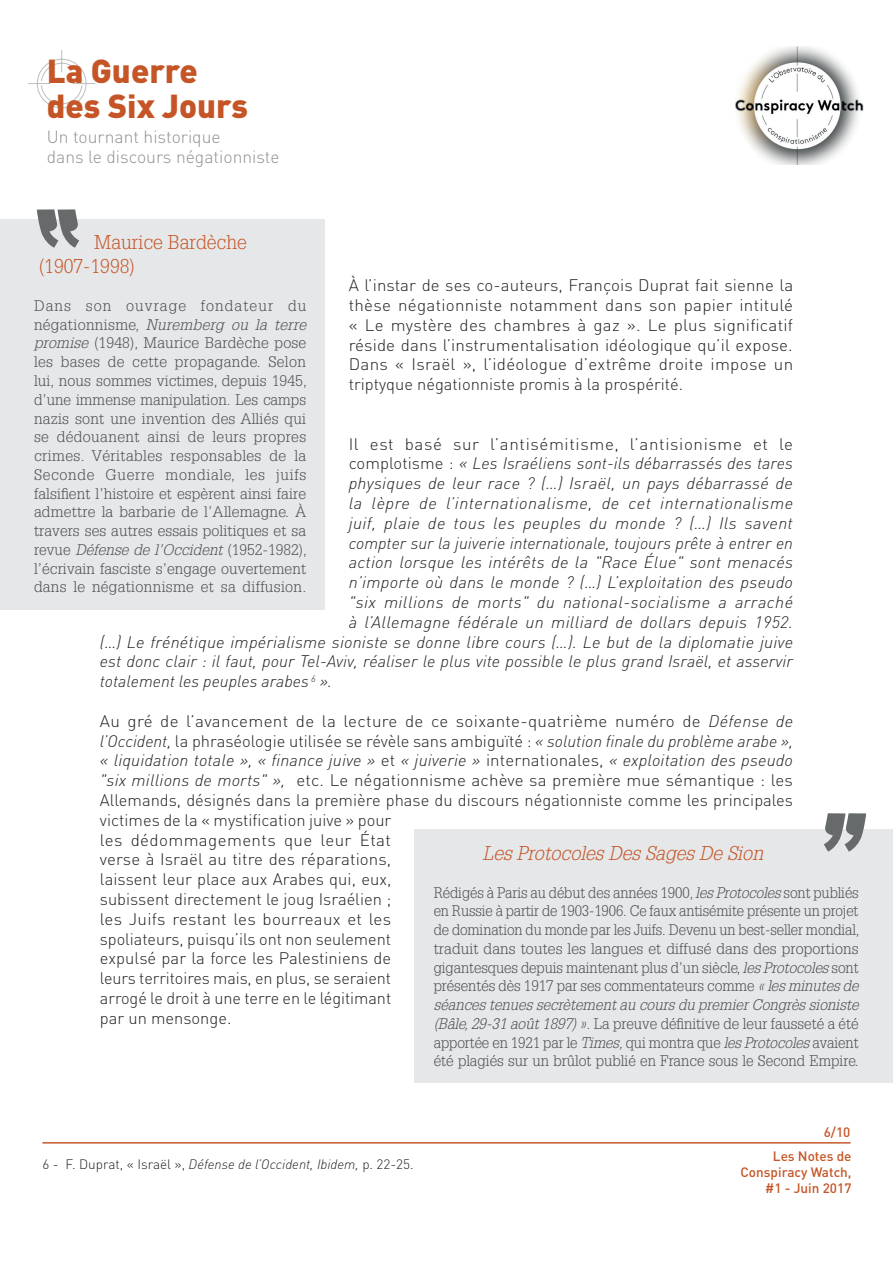
<style>
.page{position:relative;width:893px;height:1263px;background:#fff}
.page>*{position:absolute;margin:0;border:0;box-sizing:border-box;transform-origin:0 0}
.t1{font:900 32.85px/34.8px "DIN Pro";color:#c55526}
.t2{font:italic 300 19.5px "Glypha";color:#c55526}
.t3{font:300 19.5px/24px "Glypha";color:#c55526}
.t4{font:300 17.4px/20.4px "DIN Pro";color:#8f9194}
.t5{font:300 16.5px/19.8px "DIN Pro";color:#231f20;text-align:justify}
.t6{font:italic 300 16.5px "DIN Pro";letter-spacing:.01em;color:#231f20}
.t7{font:italic 300 16.5px "DIN Pro";letter-spacing:.03em;color:#231f20}
.t8{font:300 16.5px "DIN Pro";letter-spacing:.04em;color:#231f20}
.t9{font:300 15px/18.8px "Glypha";letter-spacing:.005em;color:#4b4c4d;text-align:justify}
.t10{font:300 13.5px "DIN Pro";color:#231f20}
.t11{font:500 13.5px/16.2px "DIN Pro";color:#c55526;text-align:right}
.s1{font-style:italic}
.s2{font-style:normal}
</style>
<div class="page">
<hr style="left:43px;top:1142px;width:807px;height:1px;background:#c55526">
<svg style="left:28px;top:50px;width:68px;height:67px"></svg>
<img style="left:735px;top:47px;width:129px;height:118px">
<div style="left:0;top:219px;width:324px;height:390px;background:#e6e7e9"></div>
<svg style="left:37px;top:209px;width:42px;height:39px"></svg>
<div style="left:414px;top:829px;width:479px;height:254px;background:#e6e7e9"></div>
<svg style="left:824px;top:813px;width:42px;height:38px"></svg>
<h1 class="t1" style="left:47px;top:52px;width:203px">La Guerre des Six Jours</h1>
<p class="t4" style="left:47px;top:126px;width:234px">Un tournant historique<br>dans le discours négationniste</p>
<h2 class="t3" style="left:39px;top:230px;width:210px;text-indent:55px">Maurice Bardèche (1907-1998)</h2>
<p class="t9" style="left:34px;top:296px;width:274px">Dans son ouvrage fondateur du négationnisme, <span class="s1">Nuremberg ou la terre promise</span> (1948), Maurice Bardèche pose les bases de cette propagande. Selon lui, nous sommes victimes, depuis 1945, d’une immense manipulation. Les camps nazis sont une invention des Alliés qui se dédouanent ainsi de leurs propres crimes. Véritables responsables de la Seconde Guerre mondiale, les juifs falsifient l’histoire et espèrent ainsi faire admettre la barbarie de l’Allemagne. À travers ses autres essais politiques et sa revue <span class="s1">Défense de l’Occident</span> (1952-1982), l’écrivain fasciste s’engage ouvertement dans le négationnisme et sa diffusion.</p>
<p class="t5" style="left:349px;top:275px;width:446px">À l’instar de ses co-auteurs, François Duprat fait sienne la thèse négationniste notamment dans son papier intitulé « Le mystère des chambres à gaz ». Le plus significatif réside dans l’instrumentalisation idéologique qu’il expose.<br>Dans « Israël », l’idéologue d’extrême droite impose un triptyque négationniste promis à la prospérité.</p>
<p class="t8" style="left:349px;top:433px;width:446px">Il est basé sur l’antisémitisme, l’antisionisme et le</p>
<p class="t6" style="left:349px;top:453px;width:446px"><span class="s2">complotisme :</span> « Les Israéliens sont-ils débarrassés des tares</p>
<p class="t6" style="left:349px;top:473px;width:446px">physiques de leur race ? (…) Israël, un pays débarrassé de</p>
<p class="t7" style="left:349px;top:493px;width:446px">la lèpre de l’internationalisme, de cet internationalisme</p>
<p class="t6" style="left:349px;top:513px;width:446px">juif, plaie de tous les peuples du monde ? (…) Ils savent</p>
<p class="t6" style="left:349px;top:532px;width:446px">compter sur la juiverie internationale, toujours prête à entrer en</p>
<p class="t6" style="left:349px;top:552px;width:446px">action lorsque les intérêts de la "Race Élue" sont menacés</p>
<p class="t6" style="left:349px;top:572px;width:446px">n’importe où dans le monde ? (…) L’exploitation des pseudo</p>
<p class="t6" style="left:349px;top:592px;width:446px">"six millions de morts" du national-socialisme a arraché</p>
<p class="t6" style="left:349px;top:612px;width:446px">à l’Allemagne fédérale un milliard de dollars depuis 1952.</p>
<p class="t6" style="left:100px;top:631px;width:695px">(…) Le frénétique impérialisme sioniste se donne libre cours (…). Le but de la diplomatie juive</p>
<p class="t6" style="left:100px;top:651px;width:694px">est donc clair : il faut, pour Tel-Aviv, réaliser le plus vite possible le plus grand Israël, et asservir</p>
<p class="t6" style="left:100px;top:671px;width:234px">totalement les peuples arabes <sup>6</sup> ».</p>
<p class="t5" style="left:100px;top:711px;width:695px;text-align:left">Au gré de l’avancement de la lecture de ce soixante-quatrième numéro de <span class="s1">Défense de l’Occident,</span> la phraséologie utilisée se révèle sans ambiguïté : <span class="s1">« solution finale du problème arabe », « liquidation totale », « finance juive »</span> et <span class="s1">« juiverie »</span> internationales, <span class="s1">« exploitation des pseudo "six millions de morts" »,</span> etc. Le négationnisme achève sa première mue sémantique : les Allemands, désignés dans la première phase du discours négationniste comme les principales victimes de la « mystification juive » pour<br>les dédommagements que leur État<br>verse à Israël au titre des réparations,<br>laissent leur place aux Arabes qui, eux,<br>subissent directement le joug Israélien ;<br>les Juifs restant les bourreaux et les<br>spoliateurs, puisqu’ils ont non seulement<br>expulsé par la force les Palestiniens de<br>leurs territoires mais, en plus, se seraient<br>arrogé le droit à une terre en le légitimant<br>par un mensonge.</p>
<h2 class="t2" style="left:482px;top:842px;width:282px">Les Protocoles Des Sages De Sion</h2>
<p class="t9" style="left:434px;top:883px;width:427px">Rédigés à Paris au début des années 1900, <span class="s1">les Protocoles</span> sont publiés en Russie à partir de 1903-1906. Ce faux antisémite présente un projet de domination du monde par les Juifs. Devenu un best-seller mondial, traduit dans toutes les langues et diffusé dans des proportions gigantesques depuis maintenant plus d’un siècle, <span class="s1">les Protocoles</span> sont présentés dès 1917 par ses commentateurs comme <span class="s1">« les minutes de séances tenues secrètement au cours du premier Congrès sioniste (Bâle, 29-31 août 1897) ».</span> La preuve définitive de leur fausseté a été apportée en 1921 par le <span class="s1">Times,</span> qui montra que <span class="s1">les Protocoles</span> avaient été plagiés sur un brûlot publié en France sous le Second Empire.</p>
<p class="t11" style="left:824px;top:1124px;width:28px">6/10</p>
<p class="t10" style="left:43px;top:1156px;width:373px">6 - F. Duprat, « Israël », <span class="s1">Défense de l’Occident, Ibidem,</span> p. 22-25.</p>
<p class="t11" style="left:740px;top:1147px;width:113px">Les Notes de<br>Conspiracy Watch, #1 - Juin 2017</p>
</div>
